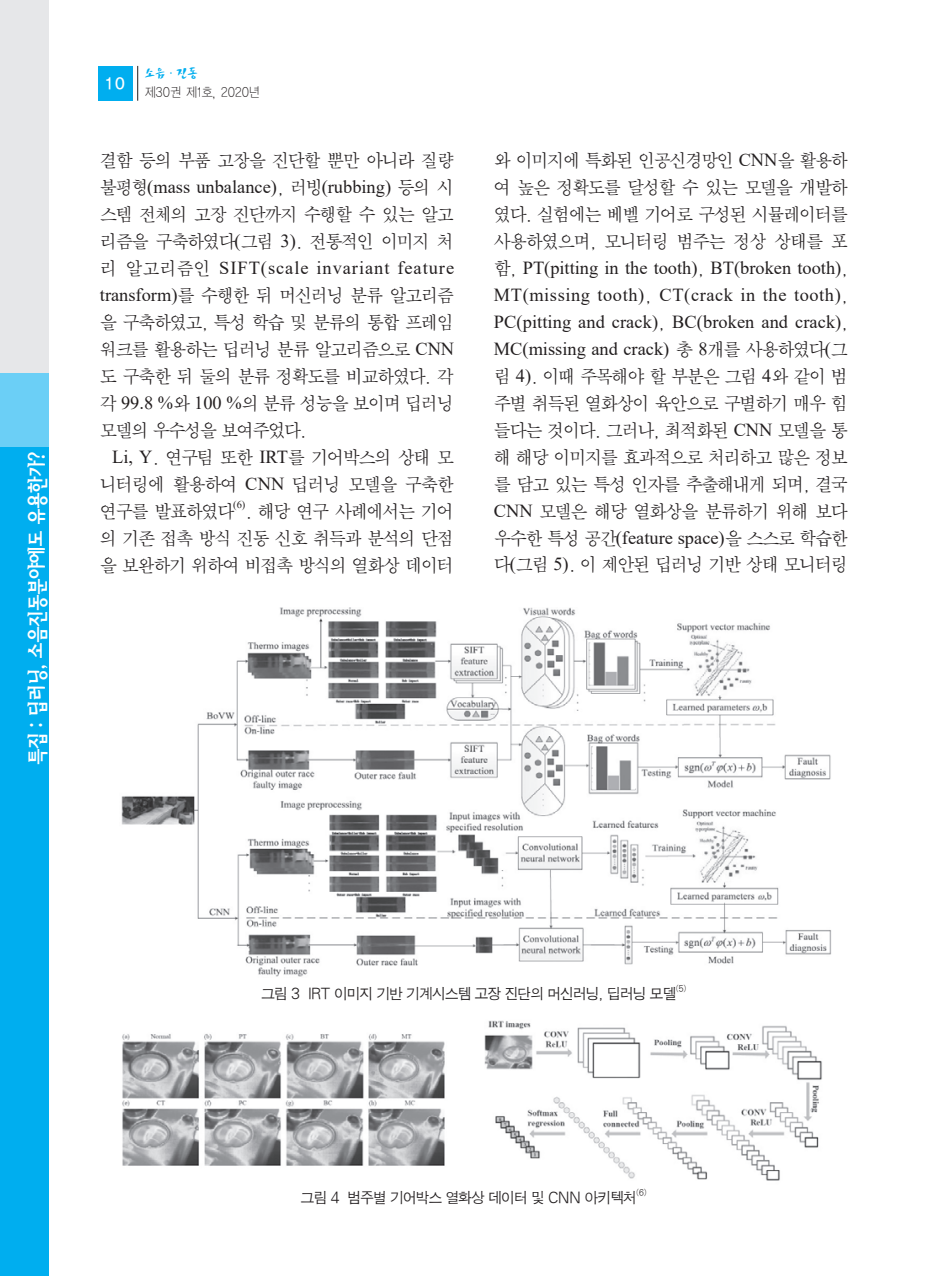
<style>
.page{position:relative;width:932px;height:1276px;background:#fff}
.page>*{position:absolute;margin:0;border:0;box-sizing:border-box;transform-origin:0 0}
.t1{font:21px "Bird M";letter-spacing:-.155em;color:#fff;scale:.9 1}
.t2{font:18.38px/26.9px "SM Amu";letter-spacing:-.095em;color:#231f20;text-align:justify;scale:.95 1}
.t3{font:18.38px "Times New Roman";color:#231f20}
.t4{font:18.38px "Times New Roman";letter-spacing:.05em;color:#231f20}
.t5{font:15.75px "YGO13";color:#fff}
.t6{font:14.88px "SM Ago J";letter-spacing:-.095em;color:#231f20;scale:.95 1}
.t7{font:13.12px/18.9px "YGO11";letter-spacing:-.05em;color:#231f20;scale:.9 1}
.t8{font:10.5px "Times New Roman";color:#231f20}
.t9{font:8.4px "SM Ago J";color:#231f20;scale:.95 1}
.s1{font-family:"San Da B";color:#00aeef}
.s2{font-family:"SM Amu"}
.s3{font-family:"Times New Roman"}
</style>
<div class="page">
<div style="left:0;top:0;width:48px;height:373px;background:#e6e7e9"></div>
<div style="left:0;top:373px;width:48px;height:74px;background:#6bcff6"></div>
<div style="left:0;top:447px;width:48px;height:828px;background:#00aeef"></div>
<div style="left:98px;top:66px;width:35px;height:35px;background:#00aeef"></div>
<hr style="left:137px;top:66px;width:1px;height:35px;background:#231f20">
<img style="left:122px;top:1020px;width:700px;height:161px">
<img style="left:121px;top:607px;width:710px;height:370px">
<p class="t1" style="left:28px;top:766px;width:352px;rotate:-90deg">특집 : 딥러닝, 소음진동분야에도 유용한가?</p>
<p class="t5" style="left:105px;top:76px;width:22px">10</p>
<p class="t7" style="left:145px;top:65px;width:130px"><span class="s1">소음·진동<br></span>제30권 제1호, 2020년</p>
<p class="t2" style="left:100px;top:148px;width:374px">결함 등의 부품 고장을 진단할 뿐만 아니라 질량</p>
<p class="t3" style="left:100px;top:174px;width:356px"><span class="s2">불평형</span>(mass unbalance)<span class="s2">, 러빙</span>(rubbing) <span class="s2">등의 시</span></p>
<p class="t2" style="left:100px;top:202px;width:374px">스템 전체의 고장 진단까지 수행할 수 있는 알고</p>
<p class="t2" style="left:100px;top:229px;width:374px">리즘을 구축하였다<span class="s3">(</span>그림 <span class="s3">3)</span>. 전통적인 이미지 처</p>
<p class="t4" style="left:100px;top:255px;width:356px"><span class="s2">리 알고리즘인</span> SIFT(scale invariant feature</p>
<p class="t2" style="left:100px;top:283px;width:374px"><span class="s3">transform)</span>를 수행한 뒤 머신러닝 분류 알고리즘</p>
<p class="t2" style="left:100px;top:310px;width:374px">을 구축하였고, 특성 학습 및 분류의 통합 프레임</p>
<p class="t2" style="left:100px;top:337px;width:374px">워크를 활용하는 딥러닝 분류 알고리즘으로 <span class="s3">CNN</span></p>
<p class="t2" style="left:100px;top:364px;width:374px">도 구축한 뒤 둘의 분류 정확도를 비교하였다. 각</p>
<p class="t2" style="left:100px;top:391px;width:374px">각 <span class="s3">99.8 %</span>와 <span class="s3">100 %</span>의 분류 성능을 보이며 딥러닝</p>
<p class="t2" style="left:100px;top:418px;width:219px">모델의 우수성을 보여주었다.</p>
<p class="t2" style="left:112px;top:445px;width:361px"><span class="s3">Li, Y</span>. 연구팀 또한 <span class="s3">IRT</span>를 기어박스의 상태 모</p>
<p class="t2" style="left:100px;top:471px;width:374px">니터링에 활용하여 <span class="s3">CNN</span> 딥러닝 모델을 구축한</p>
<p class="t2" style="left:100px;top:498px;width:144px">연구를 발표하였다</p>
<p class="t8" style="left:233px;top:497px;width:14px">(6)</p>
<p class="t2" style="left:100px;top:498px;width:374px;text-indent:145px">. 해당 연구 사례에서는 기어 의 기존 접촉 방식 진동 신호 취득과 분석의 단점 을 보완하기 위하여 비접촉 방식의 열화상 데이터</p>
<p class="t2" style="left:494px;top:148px;width:374px">와 이미지에 특화된 인공신경망인 <span class="s3">CNN</span>을 활용하 여 높은 정확도를 달성할 수 있는 모델을 개발하 였다. 실험에는 베벨 기어로 구성된 시뮬레이터를 사용하였으며, 모니터링 범주는 정상 상태를 포 함, <span class="s3">PT(pitting in the tooth)</span>, <span class="s3">BT(broken tooth)</span>, <span class="s3">MT(missing tooth)</span>, <span class="s3">CT(crack in the tooth)</span>, <span class="s3">PC(pitting and crack)</span>, <span class="s3">BC(broken and crack)</span>, <span class="s3">MC(missing and crack)</span> 총 <span class="s3">8</span>개를 사용하였다<span class="s3">(</span>그 림 <span class="s3">4)</span>. 이때 주목해야 할 부분은 그림 <span class="s3">4</span>와 같이 범 주별 취득된 열화상이 육안으로 구별하기 매우 힘 들다는 것이다. 그러나, 최적화된 <span class="s3">CNN</span> 모델을 통 해 해당 이미지를 효과적으로 처리하고 많은 정보 를 담고 있는 특성 인자를 추출해내게 되며, 결국 <span class="s3">CNN</span> 모델은 해당 열화상을 분류하기 위해 보다 우수한 특성 공간<span class="s3">(feature space)</span>을 스스로 학습한 다<span class="s3">(</span>그림 <span class="s3">5)</span>. 이 제안된 딥러닝 기반 상태 모니터링</p>
<p class="t6" style="left:261px;top:987px;width:439px">그림 3 IRT 이미지 기반 기계시스템 고장 진단의 머신러닝, 딥러닝 모델</p>
<p class="t9" style="left:675px;top:985px;width:14px">(5)</p>
<p class="t6" style="left:300px;top:1191px;width:355px">그림 4 범주별 기어박스 열화상 데이터 및 CNN 아키텍처</p>
<p class="t9" style="left:635px;top:1189px;width:14px">(6)</p>
</div>
